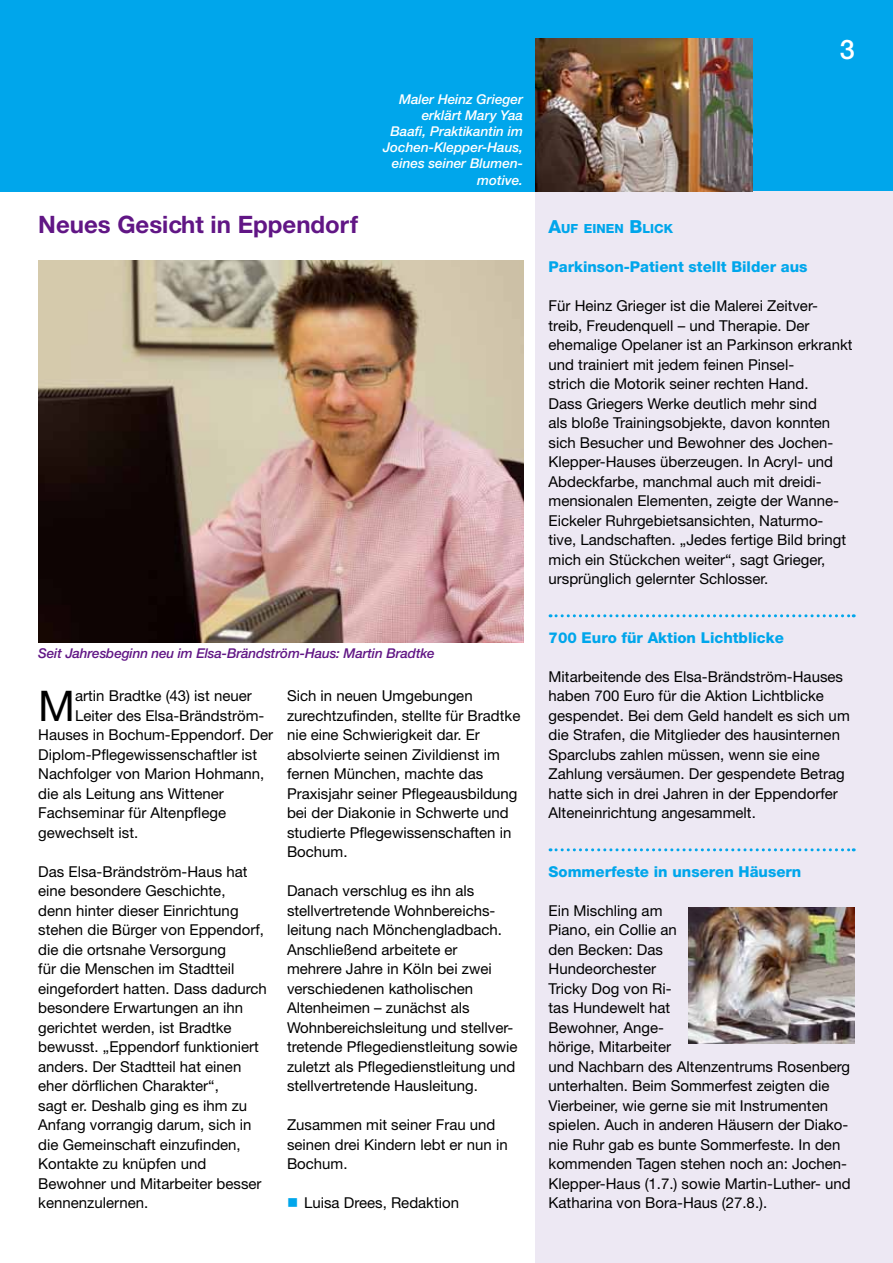
<style>
.page{position:relative;width:893px;height:1263px;background:#fff}
.page>*{position:absolute;margin:0;border:0;box-sizing:border-box;transform-origin:0 0}
.t1{font:42.3px "Helvetica Neue";color:#000}
.t2{font:500 27px "Helvetica Neue";color:#fff}
.t3{font:700 24px "Helvetica Neue CE";color:#611685}
.t4{font:15px/19.5px "Helvetica Neue";color:#000}
.t5{font:800 15px "Helvetica Neue";color:#00a6eb}
.t6{font:italic 500 13.5px/16.2px "Helvetica Neue";color:#fff;text-align:right}
.t7{font:italic 500 13.5px "Helvetica Neue";letter-spacing:-.01em;color:#611685}
.t8{font:800 12.6px "Helvetica Neue";color:#00a6eb}
.s1{font-size:18px}
</style>
<div class="page">
<div style="left:0;top:0;width:893px;height:191px;background:#00a6eb"></div>
<div style="left:536px;top:191px;width:357px;height:1072px;background:#ede8f3"></div>
<svg style="left:550px;top:614px;width:304px;height:3px"></svg>
<svg style="left:550px;top:848px;width:304px;height:3px"></svg>
<img style="left:38px;top:260px;width:485px;height:383px">
<img style="left:689px;top:907px;width:166px;height:137px">
<img style="left:536px;top:38px;width:217px;height:153px">
<h3 class="t3" style="left:38px;top:210px;width:321px">Neues Gesicht in Eppendorf</h3>
<p class="t6" style="left:383px;top:91px;width:142px">Maler Heinz Grieger erklärt Mary Yaa<br>Baafi, Praktikantin im<br>Jochen-Klepper-Haus, eines seiner Blumen&shy;motive.</p>
<p class="t7" style="left:38px;top:645px;width:398px">Seit Jahresbeginn neu im Elsa-Brändström-Haus: Martin Bradtke</p>
<h1 class="t1" style="left:38px;top:680px;width:38px">M</h1>
<p class="t4" style="left:75px;top:686px;width:178px">artin Bradtke (43) ist neuer</p>
<p class="t4" style="left:75px;top:705px;width:191px">Leiter des Elsa-Brändström-</p>
<p class="t4" style="left:38px;top:725px;width:236px">Hauses in Bochum-Eppendorf. Der</p>
<p class="t4" style="left:38px;top:744px;width:220px">Diplom-Pflegewissenschaftler ist</p>
<p class="t4" style="left:38px;top:764px;width:228px">Nachfolger von Marion Hohmann,</p>
<p class="t4" style="left:38px;top:783px;width:187px">die als Leitung ans Wittener</p>
<p class="t4" style="left:38px;top:803px;width:189px">Fachseminar für Altenpflege</p>
<p class="t4" style="left:38px;top:822px;width:101px">gewechselt ist.</p>
<p class="t4" style="left:38px;top:861px;width:230px">Das Elsa-Brändström-Haus hat eine besondere Geschichte,<br>denn hinter dieser Einrichtung stehen die Bürger von Eppendorf, die die ortsnahe Versorgung<br>für die Menschen im Stadtteil eingefordert hatten. Dass dadurch besondere Erwartungen an ihn gerichtet werden, ist Bradtke bewusst. „Eppendorf funktioniert anders. Der Stadtteil hat einen eher dörflichen Charakter“,<br>sagt er. Deshalb ging es ihm zu<br>Anfang vorrangig darum, sich in die Gemeinschaft einzufinden,<br>Kontakte zu knüpfen und<br>Bewohner und Mitarbeiter besser kennenzulernen.</p>
<p class="t4" style="left:287px;top:686px;width:235px">Sich in neuen Umgebungen zurechtzufinden, stellte für Bradtke nie eine Schwierigkeit dar. Er absolvierte seinen Zivildienst im fernen München, machte das<br>Praxisjahr seiner Pflegeausbildung bei der Diakonie in Schwerte und studierte Pflegewissenschaften in<br>Bochum.</p>
<p class="t4" style="left:287px;top:881px;width:232px">Danach verschlug es ihn als stellvertretende Wohnbereichs&shy;leitung nach Mönchengladbach.<br>Anschließend arbeitete er<br>mehrere Jahre in Köln bei zwei verschiedenen katholischen<br>Altenheimen – zunächst als<br>Wohnbereichsleitung und stellver&shy;tretende Pflegedienstleitung sowie zuletzt als Pflegedienstleitung und stellvertretende Hausleitung.</p>
<p class="t4" style="left:287px;top:1115px;width:222px">Zusammen mit seiner Frau und seinen drei Kindern lebt er nun in<br>Bochum.</p>
<p class="t4" style="left:304px;top:1193px;width:157px">Luisa Drees, Redaktion</p>
<h2 class="t2" style="left:840px;top:34px;width:17px">3</h2>
<p class="t8" style="left:549px;top:221px;width:126px"><span class="s1">A</span>UF EINEN <span class="s1">B</span>LICK</p>
<p class="t5" style="left:549px;top:258px;width:260px">Parkinson-Patient stellt Bilder aus</p>
<p class="t4" style="left:549px;top:296px;width:305px">Für Heinz Grieger ist die Malerei Zeitver&shy;treib, Freudenquell – und Therapie. Der ehemalige Opelaner ist an Parkinson erkrankt und trainiert mit jedem feinen Pinsel-<br>strich die Motorik seiner rechten Hand.<br>Dass Griegers Werke deutlich mehr sind<br>als bloße Trainingsobjekte, davon konnten sich Besucher und Bewohner des Jochen-Klepper-Hauses überzeugen. In Acryl- und Abdeckfarbe, manchmal auch mit dreidi&shy;mensionalen Elementen, zeigte der Wanne-Eickeler Ruhrgebietsansichten, Naturmo&shy;tive, Landschaften. „Jedes fertige Bild bringt mich ein Stückchen weiter“, sagt Grieger, ursprünglich gelernter Schlosser.</p>
<p class="t5" style="left:549px;top:629px;width:237px">700 Euro für Aktion Lichtblicke</p>
<p class="t4" style="left:549px;top:666px;width:303px">Mitarbeitende des Elsa-Brändström-Hauses haben 700 Euro für die Aktion Lichtblicke gespendet. Bei dem Geld handelt es sich um die Strafen, die Mitglieder des hausinternen Sparclubs zahlen müssen, wenn sie eine Zahlung versäumen. Der gespendete Betrag hatte sich in drei Jahren in der Eppendorfer Alteneinrichtung angesammelt.</p>
<p class="t5" style="left:549px;top:863px;width:254px">Sommerfeste in unseren Häusern</p>
<p class="t4" style="left:549px;top:900px;width:304px">Ein Mischling am<br>Piano, ein Collie an<br>den Becken: Das<br>Hundeorchester<br>Tricky Dog von Ri-<br>tas Hundewelt hat<br>Bewohner, Ange-<br>hörige, Mitarbeiter<br>und Nachbarn des Altenzentrums Rosenberg unterhalten. Beim Sommerfest zeigten die<br>Vierbeiner, wie gerne sie mit Instrumenten spielen. Auch in anderen Häusern der Diako&shy;nie Ruhr gab es bunte Sommerfeste. In den kommenden Tagen stehen noch an: Jochen-<br>Klepper-Haus (1.7.) sowie Martin-Luther- und<br>Katharina von Bora-Haus (27.8.).</p>
</div>
